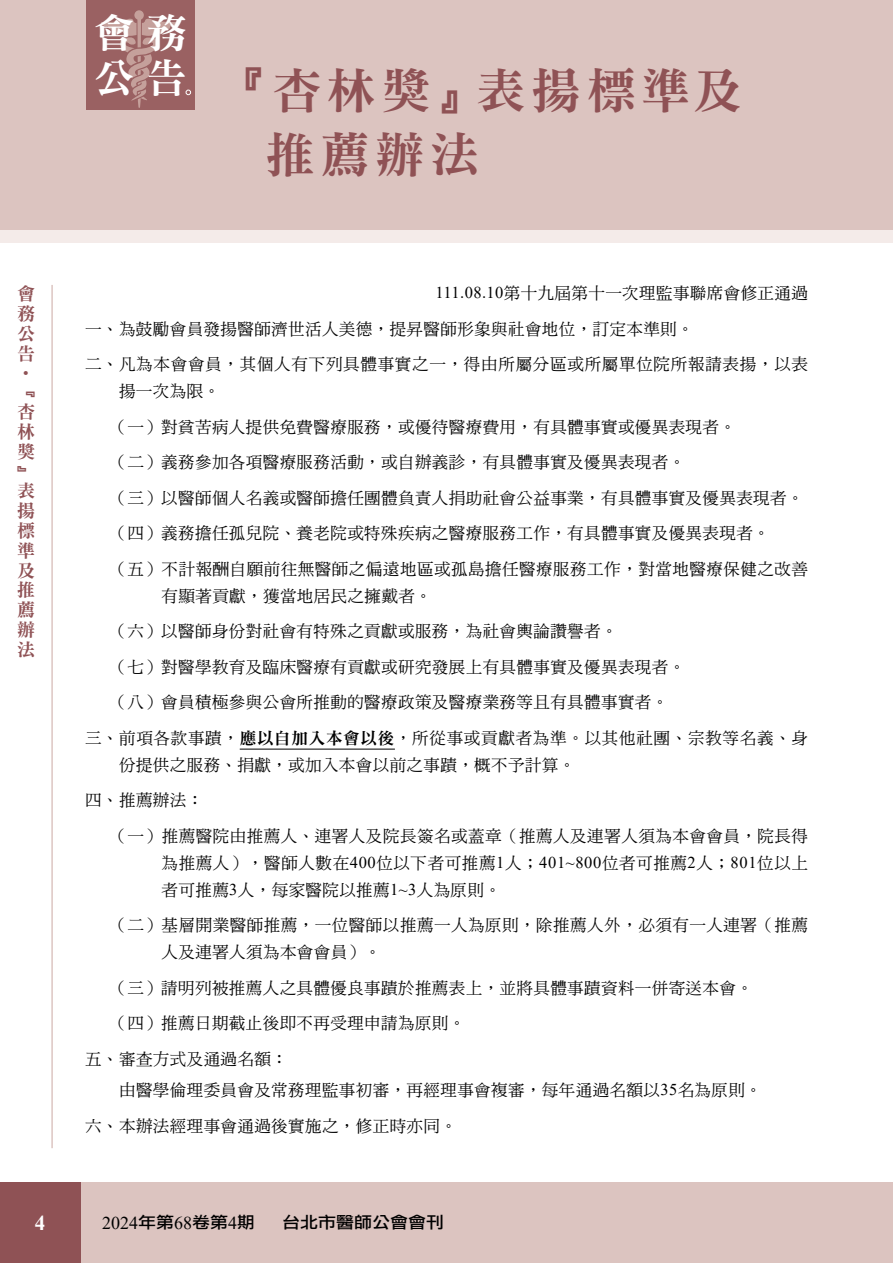
<style>
.page{position:relative;width:893px;height:1263px;background:#fff}
.page>*{position:absolute;margin:0;border:0;box-sizing:border-box;transform-origin:0 0}
.t1{font:48.45px/64.5px "DFN Ming W9 WIN BF";letter-spacing:.105em;color:#8f5255}
.t2{font:40.5px/45px "DFN Ming W9 WIN BF";color:#fff}
.t3{font:700 21px "Times New Roman";color:#fff}
.t4{font:18px/19.8px "DFN Ming W9 WIN BF";color:#8f5255;text-align:justify}
.t5{font:18px "Times New Roman";color:#000}
.t6{font:16.5px/35.5px "DF Ming W5 WIN BF";letter-spacing:.025em;color:#000}
.t7{font:16.5px "DF Ming W5 WIN BF";letter-spacing:.045em;color:#000}
.t8{font:16.2px "DF Li Hei Md WIN BF";color:#000;scale:1.11 1}
.s1{font-family:"Times New Roman"}
.s2{font-family:"DFN Ming W9 WIN BF"}
.s3{font-family:"DF Li Hei Md WIN BF";font-size:16.2px}
</style>
<div class="page">
<div style="left:0;top:0;width:893px;height:230px;background:#dcc4c0"></div>
<div style="left:60px;top:1182px;width:833px;height:81px;background:#dcc4c0"></div>
<div style="left:0;top:230px;width:893px;height:12px;background:#f4ebe9"></div>
<div style="left:0;top:1182px;width:81px;height:81px;background:#8f5255"></div>
<hr style="left:51px;top:285px;width:2px;height:863px;background:#d6bbb7">
<div style="left:86px;top:0;width:109px;height:110px;background:#9a6162"></div>
<svg style="left:101px;top:10px;width:76px;height:98px"></svg>
<svg style="left:186px;top:90px;width:5px;height:5px"></svg>
<hr style="left:240px;top:749px;width:155px;height:1px;background:#000">
<p class="t4" style="left:17px;top:284px;width:19px">會務公告</p>
<p class="t4" style="left:36px;top:364px;width:19px;rotate:90deg">•</p>
<p class="t4" style="left:17px;top:382px;width:19px;text-align:left">﹃杏林獎﹄表揚標準及推薦辦法</p>
<h2 class="t2" style="left:94px;top:10px;width:95px">會務公告</h2>
<h1 class="t1" style="left:266px;top:58px;width:478px;text-indent:-45px">『杏林獎』表揚標準及推薦辦法</h1>
<p class="t6" style="left:85px;top:275px;width:724px;text-indent:350px"><span class="s1">111.08.10</span>第十九屆第十一次理監事聯席會修正通過一、為鼓勵會員發揚醫師濟世活人美德，提昇醫師形象與社會地位，訂定本準則。<br>二、凡為本會會員，其個人有下列具體事實之一，得由所屬分區或所屬單位院所報請表揚，以表</p>
<p class="t6" style="left:111px;top:373px;width:699px;text-indent:8px">揚一次為限。<br>（一）對貧苦病人提供免費醫療服務，或優待醫療費用，有具體事實或優異表現者。<br>（二）義務參加各項醫療服務活動，或自辦義診，有具體事實及優異表現者。<br>（三）以醫師個人名義或醫師擔任團體負責人捐助社會公益事業，有具體事實及優異表現者。（四）義務擔任孤兒院、養老院或特殊疾病之醫療服務工作，有具體事實及優異表現者。<br>（五）不計報酬自願前往無醫師之偏遠地區或孤島擔任醫療服務工作，對當地醫療保健之改善</p>
<p class="t6" style="left:162px;top:578px;width:272px">有顯著貢獻，獲當地居民之擁戴者。</p>
<p class="t6" style="left:111px;top:613px;width:508px">（六）以醫師身份對社會有特殊之貢獻或服務，為社會輿論讚譽者。</p>
<p class="t6" style="left:111px;top:649px;width:576px">（七）對醫學教育及臨床醫療有貢獻或研究發展上有具體事實及優異表現者。</p>
<p class="t6" style="left:111px;top:684px;width:559px">（八）會員積極參與公會所推動的醫療政策及醫療業務等且有具體事實者。</p>
<p class="t7" style="left:85px;top:729px;width:724px">三、前項各款事蹟，<span class="s2">應以自加入本會以後</span>，所從事或貢獻者為準。以其他社團、宗教等名義、身</p>
<p class="t6" style="left:85px;top:747px;width:492px;text-indent:34px">份提供之服務、捐獻，或加入本會以前之事蹟，概不予計算。四、推薦辦法：</p>
<p class="t6" style="left:162px;top:822px;width:648px;line-height:27px;text-align:justify;text-indent:-51px">（一）推薦醫院由推薦人、連署人及院長簽名或蓋章（推薦人及連署人須為本會會員，院長得為推薦人），醫師人數在<span class="s1">400</span>位以下者可推薦<span class="s1">1</span>人；<span class="s1">401~800</span>位者可推薦<span class="s1">2</span>人；<span class="s1">801</span>位以上者可推薦<span class="s1">3</span>人，每家醫院以推薦<span class="s1">1~3</span>人為原則。</p>
<p class="t6" style="left:162px;top:912px;width:648px;line-height:27px;text-indent:-51px">（二）基層開業醫師推薦，一位醫師以推薦一人為原則，除推薦人外，必須有一人連署（推薦人及連署人須為本會會員）。</p>
<p class="t6" style="left:111px;top:970px;width:644px">（三）請明列被推薦人之具體優良事蹟於推薦表上，並將具體事蹟資料一併寄送本會。</p>
<p class="t6" style="left:111px;top:1005px;width:356px">（四）推薦日期截止後即不再受理申請為原則。</p>
<p class="t6" style="left:85px;top:1041px;width:204px">五、審查方式及通過名額：</p>
<p class="t6" style="left:85px;top:1072px;width:678px;text-indent:34px">由醫學倫理委員會及常務理監事初審，再經理事會複審，每年通過名額以<span class="s1">35</span>名為原則。六、本辦法經理事會通過後實施之，修正時亦同。</p>
<p class="t3" style="left:35px;top:1207px;width:12px">4</p>
<p class="t5" style="left:102px;top:1210px;width:154px">2024<span class="s3">年第</span>68<span class="s3">卷第</span>4<span class="s3">期</span></p>
<p class="t8" style="left:282px;top:1214px;width:147px">台北市醫師公會會刊</p>
</div>
